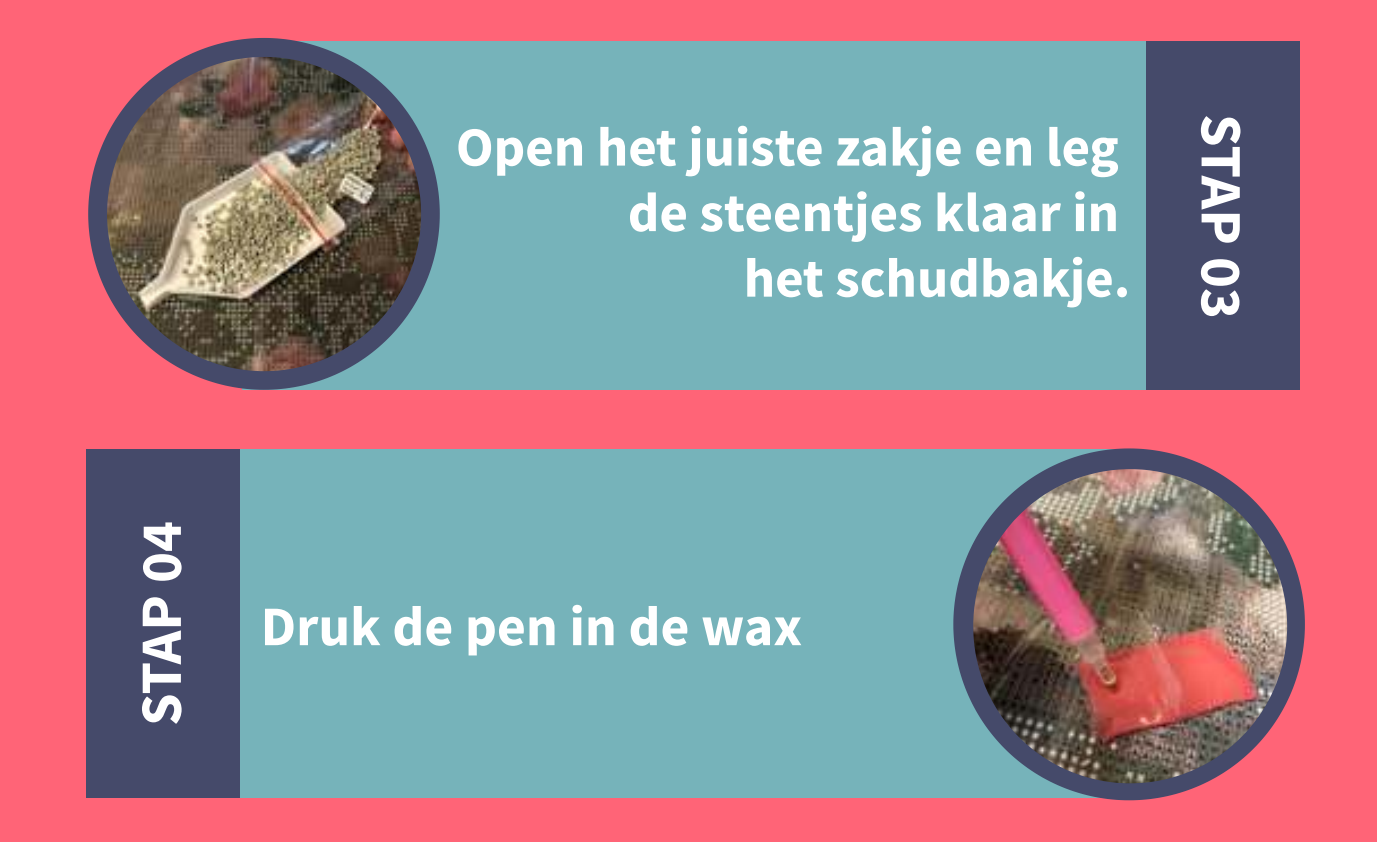
<style>
.page{position:relative;width:1377px;height:842px;background:#fff}
.page>*{position:absolute;margin:0;border:0;box-sizing:border-box;transform-origin:0 0}
.t1{font:700 58.5px "Source Sans Pro";letter-spacing:-.015em;color:#fff}
.t2{font:700 55.8px "Source Sans Pro";color:#fff}
.t3{font:700 55.12px/65.5px "Source Sans Pro";color:#fff;text-align:right}
</style>
<div class="page">
<div style="left:0;top:0;width:1377px;height:841px;background:#ff6477"></div>
<div style="left:123px;top:449px;width:1022px;height:348px;background:#76b3ba"></div>
<div style="left:87px;top:449px;width:153px;height:348px;background:#454a6a"></div>
<svg style="left:953px;top:448px;width:352px;height:352px"></svg>
<div style="left:242px;top:41px;width:1022px;height:348px;background:#76b3ba"></div>
<svg style="left:88px;top:38px;width:352px;height:351px"></svg>
<div style="left:1146px;top:41px;width:153px;height:348px;background:#454a6a"></div>
<img style="left:973px;top:469px;width:314px;height:314px">
<img style="left:107px;top:57px;width:314px;height:314px">
<p class="t1" style="left:129px;top:725px;width:206px;rotate:-90deg">STAP 04</p>
<p class="t3" style="left:456px;top:115px;width:676px">Open het juiste zakje en leg de steentjes klaar in<br>het schudbakje.</p>
<p class="t1" style="left:1254px;top:114px;width:206px;rotate:90deg">STAP 03</p>
<p class="t2" style="left:261px;top:595px;width:543px">Druk de pen in de wax</p>
</div>
